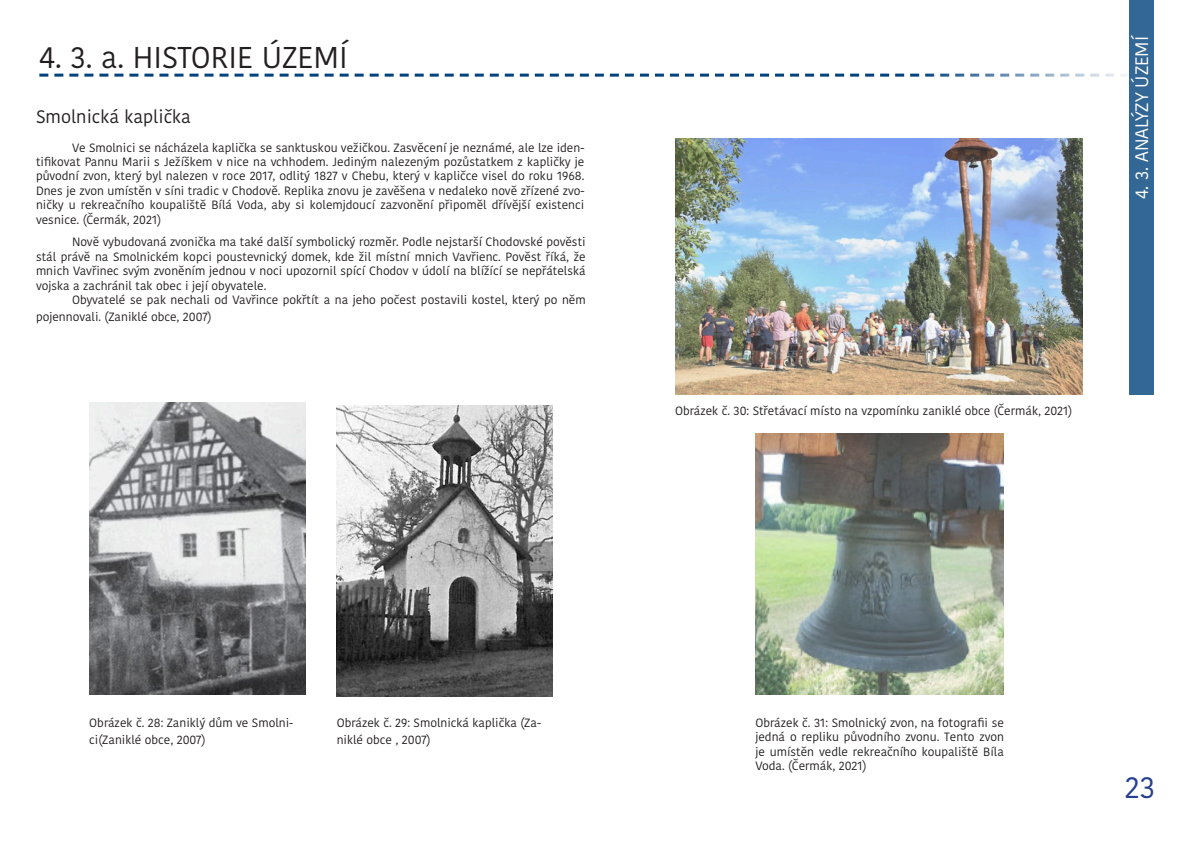
<style>
.page{position:relative;width:1191px;height:842px;background:#fff}
.page>*{position:absolute;margin:0;border:0;box-sizing:border-box;transform-origin:0 0}
.t1{font:30px "Kohinoor Bangla";color:#231f20}
.t2{font:30px "Kohinoor Bangla";color:#253f8e}
.t3{font:18px "Kohinoor Bangla";color:#231f20}
.t4{font:18px "Kohinoor Bangla";color:#fff}
.t5{font:12px/14.4px "Kohinoor Bangla";color:#231f20}
</style>
<div class="page">
<div style="left:1129px;top:0;width:24px;height:395px;background:#336796"></div>
<svg style="left:39px;top:74px;width:1087px;height:3px"></svg>
<img style="left:89px;top:403px;width:216px;height:291px">
<img style="left:337px;top:405px;width:216px;height:292px">
<img style="left:675px;top:139px;width:407px;height:256px">
<img style="left:755px;top:433px;width:249px;height:261px">
<p class="t1" style="left:39px;top:34px;width:310px">4. 3. a. HISTORIE ÚZEMÍ</p>
<p class="t3" style="left:36px;top:103px;width:156px">Smolnická kaplička</p>
<p class="t5" style="left:36px;top:140px;width:550px;text-align:justify;text-indent:36px">Ve Smolnici se nácházela kaplička se sanktuskou vežičkou. Zasvěcení je neznámé, ale lze iden&shy;tifikovat Pannu Marii s Ježíškem v nice na vchhodem. Jediným nalezeným pozůstatkem z kapličky je původní zvon, který byl nalezen v roce 2017, odlitý 1827 v Chebu, který v kapličce visel do roku 1968.<br>Dnes je zvon umístěn v síni tradic v Chodově. Replika znovu je zavěšena v nedaleko nově zřízené zvo&shy;ničky u rekreačního koupaliště Bílá Voda, aby si kolemjdoucí zazvonění připoměl dřívější existenci vesnice. (Čermák, 2021)</p>
<p class="t5" style="left:36px;top:235px;width:551px;text-align:justify;text-indent:36px">Nově vybudovaná zvonička ma také další symbolický rozměr. Podle nejstarší Chodovské pověsti stál právě na Smolnickém kopci poustevnický domek, kde žil místní mnich Vavřienc. Pověst říká, že mnich Vavřinec svým zvoněním jednou v noci upozornil spící Chodov v údolí na blížící se nepřátelská vojska a zachránil tak obec i její obyvatele.</p>
<p class="t5" style="left:36px;top:291px;width:551px;line-height:16.8px;text-indent:36px">Obyvatelé se pak nechali od Vavřince pokřtít a na jeho počest postavili kostel, který po něm pojennovali. (Zaniklé obce, 2007)</p>
<p class="t4" style="left:1128px;top:199px;width:165px;rotate:-90deg">4. 3. ANALÝZY ÚZEMÍ</p>
<p class="t5" style="left:675px;top:403px;width:399px">Obrázek č. 30: Střetávací místo na vzpomínku zaniklé obce (Čermák, 2021)</p>
<p class="t5" style="left:89px;top:714px;width:205px;line-height:16.8px">Obrázek č. 28: Zaniklý dům ve Smolni&shy;ci(Zaniklé obce, 2007)</p>
<p class="t5" style="left:337px;top:714px;width:206px;line-height:16.8px">Obrázek č. 29: Smolnická kaplička (Za&shy;niklé obce , 2007)</p>
<p class="t5" style="left:755px;top:715px;width:250px;text-align:justify">Obrázek č. 31: Smolnický zvon, na fotografii se jedná o repliku původního zvonu. Tento zvon je umístěn vedle rekreačního koupaliště Bíla Voda. (Čermák, 2021)</p>
<p class="t2" style="left:1124px;top:765px;width:32px">23</p>
</div>
